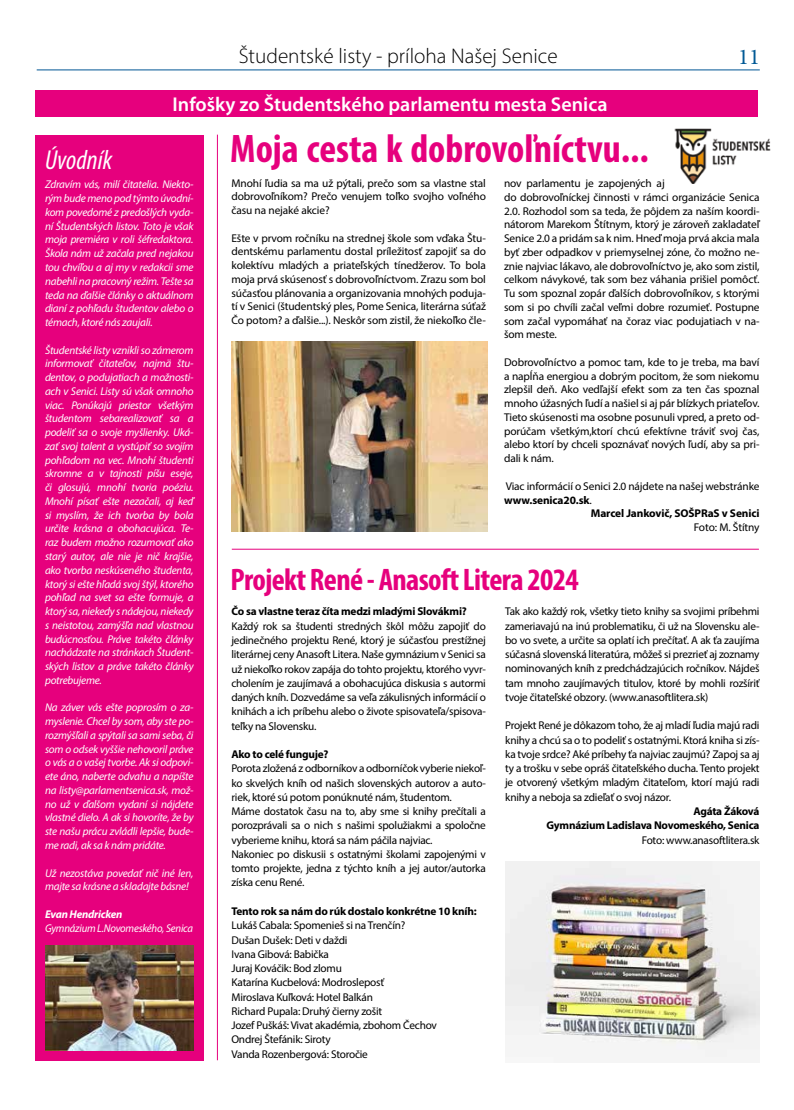
<style>
.page{position:relative;width:794px;height:1110px;background:#fff}
.page>*{position:absolute;margin:0;border:0;box-sizing:border-box;transform-origin:0 0}
.t1{font:700 condensed 40px "Myriad Pro";color:#e6007d}
.t2{font:700 condensed 31.25px "Myriad Pro";letter-spacing:-.02em;color:#e6007d}
.t3{font:italic condensed 27.5px "Myriad Pro";color:#fff}
.t4{font:22.5px "Minion Pro";color:#005995}
.t5{font:300 21.25px "Myriad Pro";color:#000}
.t6{font:600 20px "Myriad Pro";color:#fff}
.t7{font:11.25px/14.2px "Myriad Pro";letter-spacing:-.02em;color:#000;text-align:justify}
.t8{font:italic 11.25px/13.8px "Myriad Pro";letter-spacing:-.02em;color:#fff;text-align:justify}
.t9{font:700 11.25px/14.2px "Myriad Pro";letter-spacing:-.02em;color:#000;text-align:right}
.t10{font:italic 11.25px "Myriad Pro";letter-spacing:-.02em;color:#fff;scale:.95 1}
.t11{font:italic 700 11.25px "Myriad Pro";letter-spacing:-.02em;color:#fff}
.s1{font-weight:400}
</style>
<div class="page">
<hr style="left:37px;top:70px;width:723px;height:1px;background:#005695">
<div style="left:36px;top:135px;width:168px;height:924px;background:#e6007d"></div>
<div style="left:36px;top:90px;width:722px;height:26px;background:#e6007d"></div>
<hr style="left:217px;top:135px;width:1px;height:924px;background:#e6007d">
<hr style="left:232px;top:548px;width:527px;height:1px;background:#e6007d">
<img style="left:505px;top:861px;width:254px;height:196px">
<img style="left:232px;top:341px;width:255px;height:190px">
<img style="left:674px;top:128px;width:97px;height:56px">
<img style="left:45px;top:945px;width:148px;height:105px">
<h3 class="t3" style="left:45px;top:143px;width:69px">Úvodník</h3>
<h3 class="t5" style="left:239px;top:43px;width:320px">Študentské listy - príloha Našej Senice</h3>
<h3 class="t4" style="left:738px;top:41px;width:23px">11</h3>
<h3 class="t6" style="left:172px;top:91px;width:436px">Infošky zo Študentského parlamentu mesta Senica</h3>
<h1 class="t1" style="left:230px;top:123px;width:420px">Moja cesta k dobrovoľníctvu...</h1>
<p class="t8" style="left:45px;top:177px;width:150px">Zdravím vás, milí čitatelia. Niekto&shy;rým bude meno pod týmto úvodní&shy;kom povedomé z predošlých vyda&shy;ní Študentských listov. Toto je však moja premiéra v roli šéfredaktora.<br>Škola nám už začala pred nejakou tou chvíľou a aj my v redakcii sme nabehli na pracovný režim. Tešte sa teda na ďalšie články o aktuálnom dianí z pohľadu študentov alebo o témach, ktoré nás zaujali.</p>
<p class="t8" style="left:45px;top:342px;width:150px">Študentské listy vznikli so zámerom informovať čitateľov, najmä štu&shy;dentov, o podujatiach a možnosti&shy;ach v Senici. Listy sú však omnoho viac. Ponúkajú priestor všetkým študentom sebarealizovať sa a podeliť sa o svoje myšlienky. Uká&shy;zať svoj talent a vystúpiť so svojím pohľadom na vec. Mnohí študenti skromne a v tajnosti píšu eseje, či glosujú, mnohí tvoria poéziu.<br>Mnohí písať ešte nezačali, aj keď si myslím, že ich tvorba by bola určite krásna a obohacujúca. Te&shy;raz budem možno rozumovať ako starý autor, ale nie je nič krajšie, ako tvorba neskúseného študenta, ktorý si ešte hľadá svoj štýl, ktorého pohľad na svet sa ešte formuje, a ktorý sa, niekedy s nádejou, niekedy s neistotou, zamýšľa nad vlastnou budúcnosťou. Práve takéto články nachádzate na stránkach Študent&shy;ských listov a práve takéto články potrebujeme.</p>
<p class="t8" style="left:45px;top:700px;width:150px">Na záver vás ešte poprosím o za&shy;myslenie. Chcel by som, aby ste po&shy;rozmýšľali a spýtali sa sami seba, či som o odsek vyššie nehovoril práve o vás a o vašej tvorbe. Ak si odpovi&shy;ete áno, naberte odvahu a napíšte na listy@parlamentsenica.sk, mož&shy;no už v ďalšom vydaní si nájdete vlastné dielo. A ak si hovoríte, že by ste našu prácu zvládli lepšie, bude&shy;me radi, ak sa k nám pridáte.</p>
<p class="t8" style="left:45px;top:865px;width:150px">Už nezostáva povedať nič iné len, majte sa krásne a skladajte básne!</p>
<p class="t11" style="left:45px;top:906px;width:79px">Evan Hendricken</p>
<p class="t10" style="left:45px;top:920px;width:157px">Gymnázium L.Novomeského, Senica</p>
<p class="t7" style="left:231px;top:176px;width:256px;line-height:13.8px">Mnohí ľudia sa ma už pýtali, prečo som sa vlastne stal dobrovoľníkom? Prečo venujem toľko svojho voľného času na nejaké akcie?</p>
<p class="t7" style="left:231px;top:231px;width:256px;line-height:13.8px">Ešte v prvom ročníku na strednej škole som vďaka Štu&shy;dentskému parlamentu dostal príležitosť zapojiť sa do kolektívu mladých a priateľských tínedžerov. To bola moja prvá skúsenosť s dobrovoľníctvom. Zrazu som bol súčasťou plánovania a organizovania mnohých poduja&shy;tí v Senici (študentský ples, Pome Senica, literárna súťaž Čo potom? a ďalšie...). Neskôr som zistil, že niekoľko čle-</p>
<p class="t7" style="left:504px;top:176px;width:257px;line-height:13.8px;text-align:left">nov parlamentu je zapojených aj<br>do dobrovoľníckej činnosti v rámci organizácie Senica 2.0. Rozhodol som sa teda, že pôjdem za naším koordi&shy;nátorom Marekom Štítnym, ktorý je zároveň zakladateľ Senice 2.0 a pridám sa k nim. Hneď moja prvá akcia mala byť zber odpadkov v priemyselnej zóne, čo možno ne&shy;znie najviac lákavo, ale dobrovoľníctvo je, ako som zistil, celkom návykové, tak som bez váhania prišiel pomôcť.<br>Tu som spoznal zopár ďalších dobrovoľníkov, s ktorými som si po chvíli začal veľmi dobre rozumieť. Postupne som začal vypomáhať na čoraz viac podujatiach v na&shy;šom meste.</p>
<p class="t7" style="left:504px;top:355px;width:257px;line-height:13.8px">Dobrovoľníctvo a pomoc tam, kde to je treba, ma baví a napĺňa energiou a dobrým pocitom, že som niekomu zlepšil deň. Ako vedľajší efekt som za ten čas spoznal mnoho úžasných ľudí a našiel si aj pár blízkych priateľov.<br>Tieto skúsenosti ma osobne posunuli vpred, a preto od&shy;porúčam všetkým,ktorí chcú efektívne tráviť svoj čas, alebo ktorí by chceli spoznávať nových ľudí, aby sa pri&shy;dali k nám.</p>
<p class="t7" style="left:506px;top:478px;width:255px">Viac informácií o Senici 2.0 nájdete na našej webstránke</p>
<p class="t9" style="left:504px;top:492px;width:89px">www.senica20.sk<span class="s1">.</span></p>
<p class="t9" style="left:591px;top:506px;width:170px">Marcel Jankovič, SOŠPRaS v Senici</p>
<p class="t7" style="left:694px;top:520px;width:67px">Foto: M. Štítny</p>
<h2 class="t2" style="left:230px;top:559px;width:350px">Projekt René - Anasoft Litera 2024</h2>
<p class="t9" style="left:231px;top:604px;width:237px">Čo sa vlastne teraz číta medzi mladými Slovákmi?</p>
<p class="t7" style="left:231px;top:618px;width:256px">Každý rok sa študenti stredných škôl môžu zapojiť do jedinečného projektu René, ktorý je súčasťou prestížnej literárnej ceny Anasoft Litera. Naše gymnázium v Senici sa už niekoľko rokov zapája do tohto projektu, ktorého vyvr&shy;cholením je zaujímavá a obohacujúca diskusia s autormi daných kníh. Dozvedáme sa veľa zákulisných informácií o knihách a ich príbehu alebo o živote spisovateľa/spisova&shy;teľky na Slovensku.</p>
<p class="t9" style="left:231px;top:746px;width:99px">Ako to celé funguje?</p>
<p class="t7" style="left:231px;top:761px;width:256px;text-align:left">Porota zložená z odborníkov a odborníčok vyberie niekoľ&shy;ko skvelých kníh od našich slovenských autorov a auto&shy;riek, ktoré sú potom ponúknuté nám, študentom.<br>Máme dostatok času na to, aby sme si knihy prečítali a porozprávali sa o nich s našimi spolužiakmi a spoločne vyberieme knihu, ktorá sa nám páčila najviac.<br>Nakoniec po diskusii s ostatnými školami zapojenými v tomto projekte, jedna z týchto kníh a jej autor/autorka získa cenu René.</p>
<p class="t9" style="left:231px;top:903px;width:247px">Tento rok sa nám do rúk dostalo konkrétne 10 kníh:</p>
<p class="t7" style="left:231px;top:917px;width:207px;text-align:left">Lukáš Cabala: Spomenieš si na Trenčín?<br>Dušan Dušek: Deti v daždi<br>Ivana Gibová: Babička<br>Juraj Kováčik: Bod zlomu<br>Katarína Kucbelová: Modrosleposť<br>Miroslava Kuľková: Hotel Balkán<br>Richard Pupala: Druhý čierny zošit<br>Jozef Puškáš: Vivat akadémia, zbohom Čechov<br>Ondrej Štefánik: Siroty<br>Vanda Rozenbergová: Storočie</p>
<p class="t7" style="left:505px;top:604px;width:256px">Tak ako každý rok, všetky tieto knihy sa svojimi príbehmi zameriavajú na inú problematiku, či už na Slovensku ale&shy;bo vo svete, a určite sa oplatí ich prečítať. A ak ťa zaujíma súčasná slovenská literatúra, môžeš si prezrieť aj zoznamy nominovaných kníh z predchádzajúcich ročníkov. Nájdeš tam mnoho zaujímavých titulov, ktoré by mohli rozšíriť tvoje čitateľské obzory. (www.anasoftlitera.sk)</p>
<p class="t7" style="left:505px;top:718px;width:256px">Projekt René je dôkazom toho, že aj mladí ľudia majú radi knihy a chcú sa o to podeliť s ostatnými. Ktorá kniha si zís&shy;ka tvoje srdce? Aké príbehy ťa najviac zaujmú? Zapoj sa aj ty a trošku v sebe opráš čitateľského ducha. Tento projekt je otvorený všetkým mladým čitateľom, ktorí majú radi knihy a neboja sa zdieľať o svoj názor.</p>
<p class="t9" style="left:546px;top:803px;width:214px">Agáta Žáková<br>Gymnázium Ladislava Novomeského, Senica</p>
<p class="t7" style="left:642px;top:832px;width:119px">Foto: www.anasoftlitera.sk</p>
</div>
